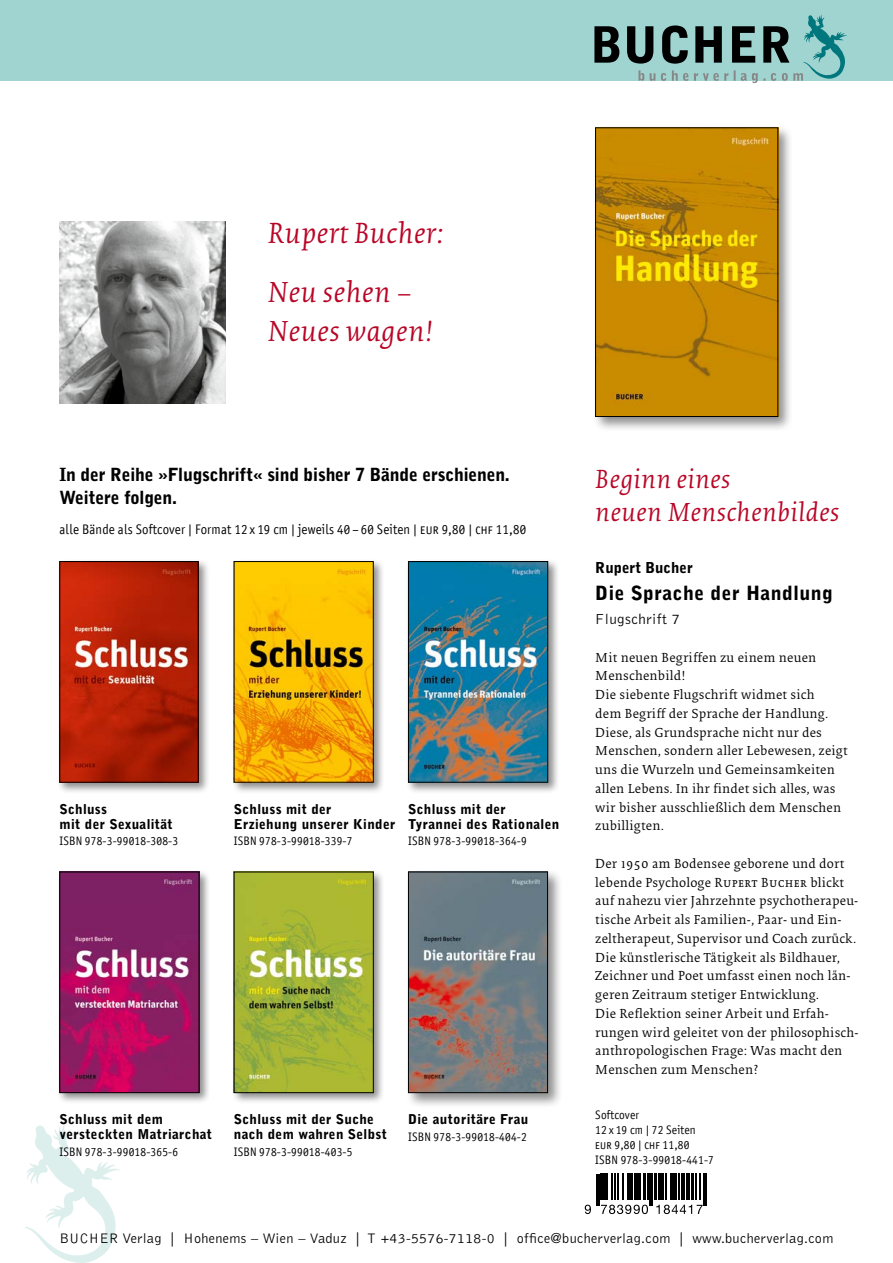
<style>
.page{position:relative;width:893px;height:1263px;background:#fff}
.page>*{position:absolute;margin:0;border:0;box-sizing:border-box;transform-origin:0 0}
.t1{font:30px/58.5px "Collis Italic Bib";letter-spacing:.01em;color:#b80627}
.t2{font:27px/33px "Collis Italic Bib";letter-spacing:.01em;color:#b80627}
.t3{font:900 19.5px "Bell Gothic";letter-spacing:.025em;color:#000}
.t4{font:900 18px/22.5px "Bell Gothic";letter-spacing:-.01em;color:#000}
.t5{font:900 15px "Bell Gothic";color:#000}
.t6{font:300 15px "Bell Gothic";letter-spacing:.025em;color:#000}
.t7{font:300 14.25px "Bell Gothic";letter-spacing:.02em;color:#000}
.t8{font:13.5px/18.8px "Collis Roman Txt";letter-spacing:.015em;color:#000}
.t9{font:900 13.5px/15px "Bell Gothic";letter-spacing:.025em;color:#000}
.t10{font:13.5px "Axel";letter-spacing:.015em;color:#000}
.t11{font:12px/15px "Axel";letter-spacing:.015em;color:#000}
.t12{font:12px "Axel SC";letter-spacing:.015em;color:#000}
.s1{font-family:"Axel SC"}
.s2{font-family:"Collis Roman Exp"}
</style>
<div class="page">
<div style="left:0;top:0;width:893px;height:81px;background:#9fd4d1"></div>
<img style="left:26px;top:1125px;width:94px;height:138px">
<svg style="left:594px;top:26px;width:25px;height:37px"></svg>
<svg style="left:627px;top:15px;width:220px;height:68px"></svg>
<img style="left:60px;top:221px;width:165px;height:183px">
<div style="left:57px;top:559px;width:153px;height:235px;background:#000;opacity:.45"></div>
<img style="left:62px;top:563px;width:134px;height:217px">
<div style="left:232px;top:559px;width:153px;height:235px;background:#000;opacity:.45"></div>
<img style="left:236px;top:563px;width:135px;height:217px">
<div style="left:57px;top:869px;width:154px;height:235px;background:#000;opacity:.45"></div>
<img style="left:62px;top:874px;width:135px;height:217px">
<div style="left:406px;top:869px;width:157px;height:239px;background:#000;opacity:.45"></div>
<img style="left:410px;top:874px;width:136px;height:217px">
<div style="left:408px;top:872px;width:140px;height:221px;border:1px solid #000"></div>
<div style="left:406px;top:559px;width:154px;height:235px;background:#000;opacity:.45"></div>
<img style="left:410px;top:563px;width:136px;height:217px">
<div style="left:408px;top:561px;width:140px;height:221px;border:1px solid #000"></div>
<div style="left:232px;top:869px;width:153px;height:235px;background:#000;opacity:.45"></div>
<img style="left:236px;top:874px;width:136px;height:217px">
<div style="left:234px;top:872px;width:140px;height:221px;border:1px solid #000"></div>
<hr style="left:596px;top:1174px;width:1px;height:32px;background:#000">
<hr style="left:598px;top:1174px;width:1px;height:32px;background:#000">
<svg style="left:585px;top:1205px;width:6px;height:9px"></svg>
<svg style="left:601px;top:1174px;width:23px;height:25px"></svg>
<hr style="left:627px;top:1174px;width:2px;height:25px;background:#000">
<svg style="left:630px;top:1174px;width:18px;height:25px"></svg>
<svg style="left:601px;top:1205px;width:47px;height:9px"></svg>
<hr style="left:649px;top:1174px;width:2px;height:32px;background:#000">
<hr style="left:652px;top:1174px;width:1px;height:32px;background:#000">
<svg style="left:654px;top:1174px;width:13px;height:25px"></svg>
<hr style="left:670px;top:1174px;width:2px;height:25px;background:#000">
<svg style="left:673px;top:1174px;width:28px;height:25px"></svg>
<svg style="left:656px;top:1205px;width:47px;height:9px"></svg>
<hr style="left:703px;top:1174px;width:1px;height:32px;background:#000">
<hr style="left:705px;top:1174px;width:2px;height:32px;background:#000">
<div style="left:593px;top:125px;width:201px;height:307px;background:#000;opacity:.45"></div>
<img style="left:597px;top:130px;width:179px;height:285px">
<div style="left:595px;top:128px;width:183px;height:289px;border:1px solid #000"></div>
<h1 class="t1" style="left:268px;top:207px;width:177px">Rupert Bucher:<br>Neu sehen –</h1>
<h1 class="t1" style="left:268px;top:304px;width:167px">Neues wagen!</h1>
<h3 class="t4" style="left:60px;top:464px;width:452px">In der Reihe »Flugschrift« sind bisher 7 Bände erschienen.<br>Weitere folgen.</h3>
<p class="t10" style="left:60px;top:521px;width:468px">alle Bände als Softcover | Format 12 x 19 cm | jeweils 40 – 60 Seiten | <span class="s1">eur 9,80 | chf 11,80</span></p>
<p class="t9" style="left:60px;top:802px;width:115px">Schluss<br>mit der Sexualität</p>
<p class="t11" style="left:60px;top:834px;width:120px">ISBN 978-3-99018-308-3</p>
<p class="t9" style="left:234px;top:802px;width:163px">Schluss mit der<br>Erziehung unserer Kinder</p>
<p class="t11" style="left:234px;top:834px;width:120px">ISBN 978-3-99018-339-7</p>
<p class="t9" style="left:408px;top:802px;width:153px">Schluss mit der<br>Tyrannei des Rationalen</p>
<p class="t11" style="left:408px;top:834px;width:120px">ISBN 978-3-99018-364-9</p>
<p class="t9" style="left:60px;top:1112px;width:154px">Schluss mit dem versteckten Matriarchat</p>
<p class="t11" style="left:60px;top:1144px;width:120px">ISBN 978-3-99018-365-6</p>
<p class="t9" style="left:234px;top:1112px;width:155px">Schluss mit der Suche nach dem wahren Selbst</p>
<p class="t11" style="left:234px;top:1144px;width:120px">ISBN 978-3-99018-403-5</p>
<p class="t9" style="left:408px;top:1112px;width:122px">Die autoritäre Frau</p>
<p class="t11" style="left:408px;top:1129px;width:120px">ISBN 978-3-99018-404-2</p>
<h2 class="t2" style="left:595px;top:464px;width:246px">Beginn eines<br>neuen Menschenbildes</h2>
<p class="t5" style="left:595px;top:559px;width:99px">Rupert Bucher</p>
<h3 class="t3" style="left:595px;top:582px;width:239px">Die Sprache der Handlung</h3>
<p class="t6" style="left:595px;top:611px;width:86px">Flugschrift 7</p>
<p class="t8" style="left:595px;top:648px;width:254px">Mit neuen Begriffen zu einem neuen Menschenbild!<br>Die siebente Flugschrift widmet sich<br>dem Begriff der Sprache der Handlung.<br>Diese, als Grundsprache nicht nur des Menschen, sondern aller Lebewesen, zeigt uns die Wurzeln und Gemeinsamkeiten allen Lebens. In ihr findet sich alles, was wir bisher ausschließlich dem Menschen zubilligten.</p>
<p class="t8" style="left:595px;top:855px;width:265px">Der 1950 am Bodensee geborene und dort lebende Psychologe <span class="s2">Rupert Bucher</span> blickt auf nahezu vier Jahrzehnte psychotherapeu&shy;tische Arbeit als Familien-, Paar- und Ein&shy;zeltherapeut, Supervisor und Coach zurück.<br>Die künstlerische Tätigkeit als Bildhauer, Zeichner und Poet umfasst einen noch län&shy;geren Zeitraum stetiger Entwicklung.<br>Die Reflektion seiner Arbeit und Erfah&shy;rungen wird geleitet von der philosophisch&shy;anthropologischen Frage: Was macht den Menschen zum Menschen?</p>
<p class="t11" style="left:595px;top:1107px;width:102px">Softcover<br>12 x 19 cm | 72 Seiten</p>
<p class="t12" style="left:595px;top:1138px;width:96px">eur 9,80 | chf 11,80</p>
<p class="t11" style="left:595px;top:1152px;width:120px">ISBN 978-3-99018-441-7</p>
<p class="t7" style="left:60px;top:1230px;width:775px">BUCHER Verlag | Hohenems – Wien – Vaduz | T +43-5576-7118-0 | office@bucherverlag.com | www.bucherverlag.com</p>
</div>
